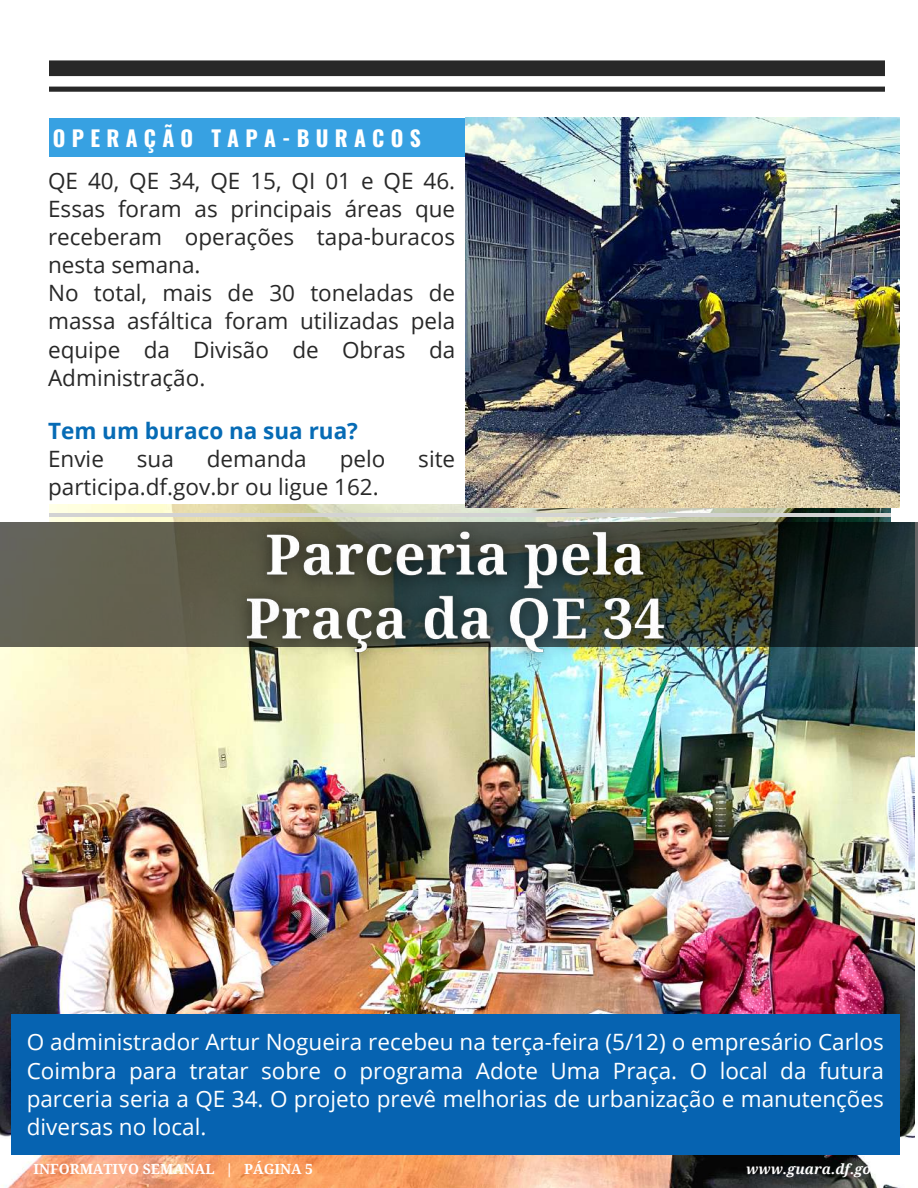
<style>
.page{position:relative;width:918px;height:1188px;background:#fff}
.page>*{position:absolute;margin:0;border:0;box-sizing:border-box;transform-origin:0 0}
.t1{font:22.5px/28.2px "Open Sans";color:#282828}
.t2{font:22.5px/28.2px "Open Sans";color:#fff;text-align:justify}
.t3{font:700 22.5px "Open Sans";color:#066bb5}
.t4{font:700 21.6px "Oswald";letter-spacing:.29em;color:#fff}
.t5{font:700 13.95px "Droid Serif";color:#fff}
.t6{font:italic 700 13.95px "Droid Serif";color:#fff}
</style>
<div class="page">
<div style="left:46px;top:118px;width:419px;height:39px;background:#37a1e2"></div>
<svg style="left:49px;top:60px;width:836px;height:32px"></svg>
<img style="left:0;top:504px;width:914px;height:684px">
<hr style="left:22px;top:513px;width:896px;height:4px;background:#d3d3d3">
<div style="left:0;top:34px;width:48px;height:488px;background:#fff"></div>
<svg style="left:0;top:522px;width:918px;height:125px;background:#424639"></svg>
<div style="left:11px;top:1014px;width:889px;height:141px;background:#0663b1"></div>
<div style="left:892px;top:34px;width:26px;height:488px;background:#fff"></div>
<img style="left:465px;top:118px;width:434px;height:389px">
<img style="left:222px;top:508px;width:467px;height:171px">
<p class="t4" style="left:53px;top:121px;width:369px">OPERAÇÃO TAPA-BURACOS</p>
<p class="t1" style="left:48px;top:166px;width:409px">QE 40, QE 34, QE 15, QI 01 e QE 46.<br>Essas foram as principais áreas que receberam operações tapa-buracos nesta semana.<br>No total, mais de 30 toneladas de massa asfáltica foram utilizadas pela equipe da Divisão de Obras da<br>Administração.</p>
<p class="t3" style="left:48px;top:415px;width:311px">Tem um buraco na sua rua?</p>
<p class="t1" style="left:48px;top:444px;width:57px">Envie</p>
<p class="t1" style="left:137px;top:444px;width:39px">sua</p>
<p class="t1" style="left:207px;top:444px;width:101px">demanda</p>
<p class="t1" style="left:340px;top:444px;width:47px">pelo</p>
<p class="t1" style="left:418px;top:444px;width:38px">site</p>
<p class="t1" style="left:48px;top:472px;width:332px">participa.df.gov.br ou ligue 162.</p>
<p class="t2" style="left:27px;top:1028px;width:859px">O administrador Artur Nogueira recebeu na terça-feira (5/12) o empresário Carlos Coimbra para tratar sobre o programa Adote Uma Praça. O local da futura parceria seria a QE 34. O projeto prevê melhorias de urbanização e manutenções diversas no local.</p>
<p class="t5" style="left:33px;top:1161px;width:281px">INFORMATIVO SEMANAL | PÁGINA 5</p>
<p class="t6" style="left:746px;top:1161px;width:155px">www.guara.df.gov.br</p>
</div>
